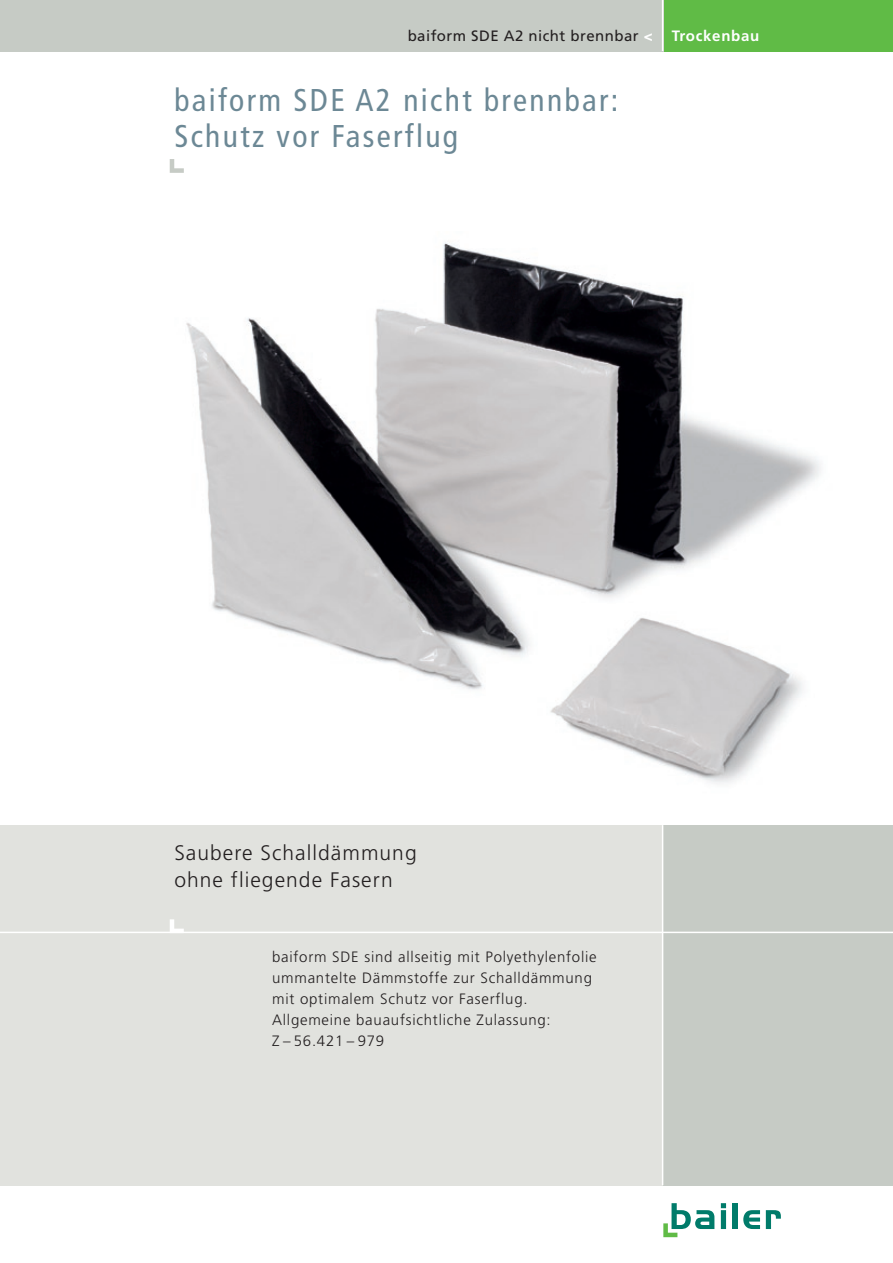
<style>
.page{position:relative;width:893px;height:1263px;background:#fff}
.page>*{position:absolute;margin:0;border:0;box-sizing:border-box;transform-origin:0 0}
.t1{font:condensed 31.5px/36px "Frutiger";letter-spacing:.075em;color:#6c8895}
.t2{font:300 21px/27px "Frutiger";letter-spacing:.05em;color:#231f20}
.t3{font:300 15px/21px "Frutiger";letter-spacing:.05em;color:#231f20}
.t4{font:15px "Frutiger";letter-spacing:.03em;color:#231f20}
.t5{font:700 15px "Frutiger";letter-spacing:.05em;color:#fff}
.s1{font-weight:900;color:#fff}
</style>
<div class="page">
<div style="left:0;top:825px;width:893px;height:360px;background:#e1e2de"></div>
<svg style="left:663px;top:1203px;width:51px;height:34px"></svg>
<svg style="left:721px;top:1203px;width:5px;height:26px"></svg>
<div style="left:733px;top:1203px;width:5px;height:26px;background:#007b6a"></div>
<svg style="left:743px;top:1210px;width:17px;height:19px"></svg>
<svg style="left:766px;top:1210px;width:15px;height:19px"></svg>
<div style="left:663px;top:0;width:230px;height:51px;background:#60bb46"></div>
<div style="left:0;top:0;width:663px;height:51px;background:#c6cbc5"></div>
<div style="left:663px;top:825px;width:230px;height:360px;background:#c6cbc5"></div>
<hr style="left:662px;top:0;width:1px;height:51px;background:#fff">
<hr style="left:662px;top:825px;width:1px;height:360px;background:#fff">
<svg style="left:170px;top:159px;width:14px;height:14px"></svg>
<svg style="left:170px;top:919px;width:14px;height:13px"></svg>
<hr style="left:0;top:932px;width:893px;height:1px;background:#fff">
<img style="left:186px;top:242px;width:635px;height:542px">
<p class="t4" style="left:408px;top:27px;width:247px">baiform SDE A2 nicht brennbar <span class="s1">&lt;</span></p>
<p class="t5" style="left:672px;top:27px;width:89px">Trockenbau</p>
<h1 class="t1" style="left:174px;top:82px;width:445px">baiform SDE A2 nicht brennbar:<br>Schutz vor Faserflug</h1>
<h2 class="t2" style="left:174px;top:839px;width:244px">Saubere Schalldämmung ohne fliegende Fasern</h2>
<p class="t3" style="left:272px;top:947px;width:326px">baiform SDE sind allseitig mit Polyethylenfolie ummantelte Dämmstoffe zur Schalldämmung mit optimalem Schutz vor Faserflug.<br>Allgemeine bauaufsichtliche Zulassung:<br>Z – 56.421 – 979</p>
</div>
